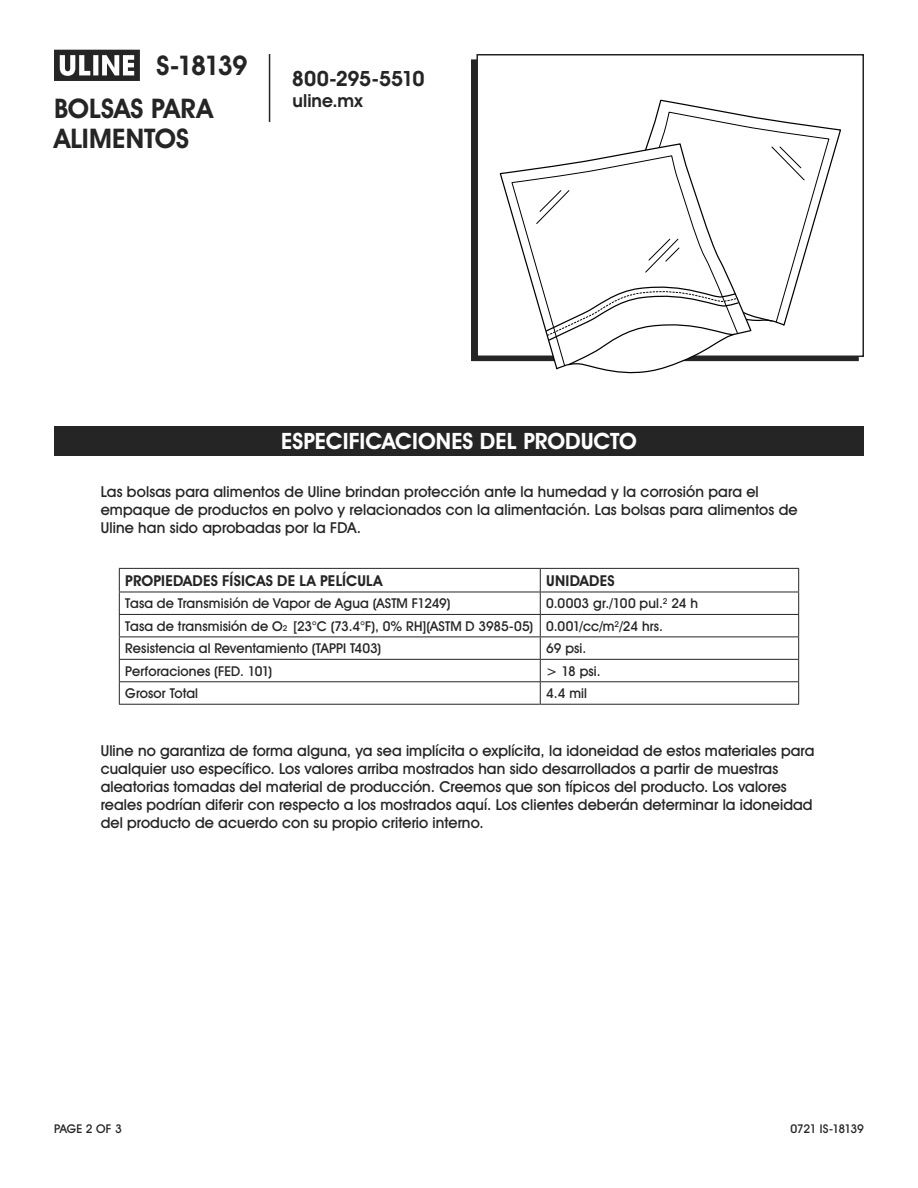
<style>
.page{position:relative;width:918px;height:1188px;background:#fff}
.page>*{position:absolute;margin:0;border:0;box-sizing:border-box;transform-origin:0 0}
.t1{font:700 27px/43.5px "Uline Two Knine";color:#252525}
.t2{font:700 22.5px "Uline Two Knine";color:#fff}
.t3{font:700 21px "Uline Two Knine";letter-spacing:-.02em;color:#252525}
.t4{font:700 18px "Uline Two Knine";color:#252525}
.t5{font:15px/18px "Uline Two Knine";letter-spacing:.005em;color:#252525}
.t6{font:700 15px "Uline Two Knine";letter-spacing:.015em;color:#252525}
.t7{font:13.5px/22.5px "Uline Two Knine";letter-spacing:.01em;color:#252525}
.t8{font:12px "Uline Two Knine";letter-spacing:-.03em;color:#252525}
.s1{font-size:8.1px}
</style>
<div class="page">
<hr style="left:269px;top:54px;width:1px;height:68px;background:#252525">
<svg style="left:54px;top:50px;width:86px;height:31px"></svg>
<hr style="left:119px;top:568px;width:421px;height:1px;background:#252525">
<hr style="left:540px;top:568px;width:259px;height:1px;background:#252525">
<hr style="left:119px;top:614px;width:421px;height:1px;background:#252525">
<hr style="left:540px;top:614px;width:259px;height:1px;background:#252525">
<hr style="left:119px;top:637px;width:421px;height:1px;background:#252525">
<hr style="left:540px;top:637px;width:259px;height:1px;background:#252525">
<hr style="left:119px;top:659px;width:421px;height:1px;background:#252525">
<hr style="left:540px;top:659px;width:259px;height:1px;background:#252525">
<hr style="left:119px;top:681px;width:421px;height:1px;background:#252525">
<svg style="left:119px;top:569px;width:1px;height:135px"></svg>
<hr style="left:540px;top:681px;width:259px;height:1px;background:#252525">
<svg style="left:540px;top:569px;width:1px;height:135px"></svg>
<svg style="left:798px;top:569px;width:1px;height:135px"></svg>
<hr style="left:119px;top:704px;width:421px;height:1px;background:#252525">
<hr style="left:540px;top:704px;width:259px;height:1px;background:#252525">
<hr style="left:119px;top:592px;width:421px;height:1px;background:#252525">
<hr style="left:540px;top:592px;width:259px;height:1px;background:#252525">
<div style="left:54px;top:426px;width:810px;height:30px;background:#252525"></div>
<div style="left:476px;top:54px;width:388px;height:303px;border:2px solid #252525"></div>
<svg style="left:657px;top:100px;width:184px;height:226px"></svg>
<svg style="left:647px;top:112px;width:182px;height:211px"></svg>
<svg style="left:771px;top:146px;width:34px;height:35px"></svg>
<svg style="left:499px;top:144px;width:253px;height:230px"></svg>
<svg style="left:511px;top:156px;width:227px;height:210px"></svg>
<svg style="left:545px;top:281px;width:228px;height:85px"></svg>
<svg style="left:536px;top:190px;width:34px;height:34px"></svg>
<svg style="left:645px;top:239px;width:35px;height:34px"></svg>
<h1 class="t1" style="left:54px;top:43px;width:195px;text-indent:103px">S-18139<br>BOLSAS PARA</h1>
<h1 class="t1" style="left:54px;top:117px;width:136px">ALIMENTOS</h1>
<h3 class="t3" style="left:292px;top:66px;width:134px">800-295-5510</h3>
<p class="t4" style="left:293px;top:90px;width:71px">uline.mx</p>
<h2 class="t2" style="left:281px;top:427px;width:357px">ESPECIFICACIONES DEL PRODUCTO</h2>
<p class="t5" style="left:101px;top:483px;width:699px">Las bolsas para alimentos de Uline brindan protección ante la humedad y la corrosión para el empaque de productos en polvo y relacionados con la alimentación. Las bolsas para alimentos de<br>Uline han sido aprobadas por la FDA.</p>
<p class="t6" style="left:125px;top:572px;width:259px">PROPIEDADES FÍSICAS DE LA PELÍCULA</p>
<p class="t6" style="left:546px;top:572px;width:70px">UNIDADES</p>
<p class="t7" style="left:125px;top:592px;width:327px">Tasa de Transmisión de Vapor de Agua (ASTM F1249)</p>
<p class="t7" style="left:125px;top:592px;width:574px;text-indent:421px">0.0003 gr./100 pul.<sup>2</sup> 24 h<br>Tasa de transmisión de O<span class="s1">2</span> [23°C (73.4°F), 0% RH](ASTM D 3985-05) 0.001/cc/m<sup>2</sup>/24 hrs.<br>Resistencia al Reventamiento (TAPPI T403)</p>
<p class="t7" style="left:546px;top:637px;width:42px">69 psi.</p>
<p class="t7" style="left:125px;top:660px;width:149px">Perforaciones (FED. 101)</p>
<p class="t7" style="left:546px;top:660px;width:56px">&gt; 18 psi.</p>
<p class="t7" style="left:125px;top:682px;width:74px">Grosor Total</p>
<p class="t7" style="left:546px;top:682px;width:42px">4.4 mil</p>
<p class="t5" style="left:101px;top:742px;width:715px">Uline no garantiza de forma alguna, ya sea implícita o explícita, la idoneidad de estos materiales para cualquier uso específico. Los valores arriba mostrados han sido desarrollados a partir de muestras aleatorias tomadas del material de producción. Creemos que son típicos del producto. Los valores reales podrían diferir con respecto a los mostrados aquí. Los clientes deberán determinar la idoneidad del producto de acuerdo con su propio criterio interno.</p>
<p class="t8" style="left:54px;top:1122px;width:69px">PAGE 2 OF 3</p>
<p class="t8" style="left:790px;top:1122px;width:75px">0721 IS-18139</p>
</div>
